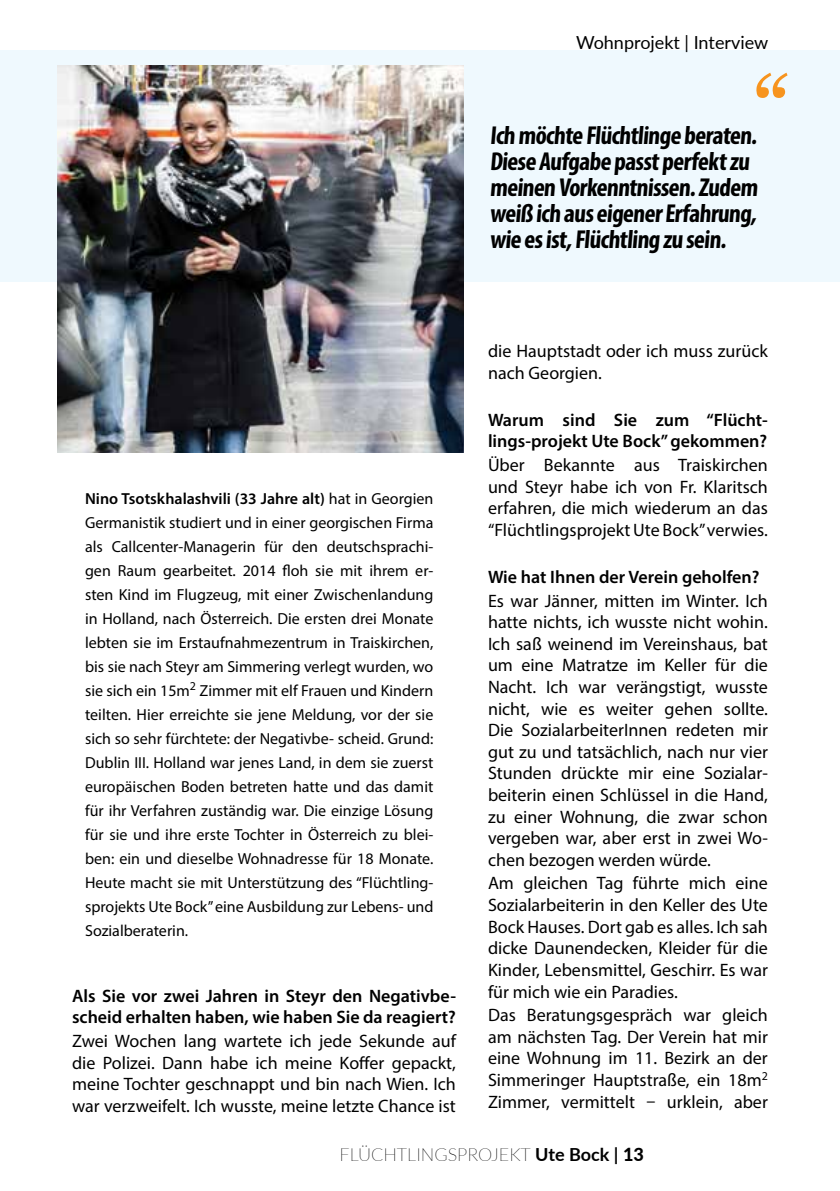
<style>
.page{position:relative;width:840px;height:1191px;background:#fff}
.page>*{position:absolute;margin:0;border:0;box-sizing:border-box;transform-origin:0 0}
.t1{font:96px "Miller Text Roman";color:#f7941e}
.t2{font:700 condensed 26px/26px "Myriad Pro";color:#000}
.t3{font:18px/21.6px "Myriad Pro";color:#000;text-align:justify}
.t4{font:600 18px/21.6px "Myriad Pro";color:#000}
.t5{font:100 18px "Lato";color:#000}
.t6{font:18px "Lato";color:#000}
.t7{font:16px/24px "Myriad Pro";color:#000;text-align:justify}
.s1{font-weight:600}
.s2{font-weight:700}
.s3{font-weight:800}
</style>
<div class="page">
<div style="left:0;top:50px;width:839px;height:232px;background:#eff9fe"></div>
<img style="left:58px;top:65px;width:405px;height:388px">
<p class="t6" style="left:575px;top:30px;width:193px">Wohnprojekt | Interview</p>
<h1 class="t1" style="left:749px;top:54px;width:45px">“</h1>
<h2 class="t2" style="left:489px;top:121px;width:271px">Ich möchte Flüchtlinge beraten.</h2>
<h2 class="t2" style="left:489px;top:147px;width:272px">Diese Aufgabe passt perfekt zu meinen Vorkenntnissen.Zudem weiß ich aus eigener Erfahrung, wie es ist,Flüchtling zu sein.</h2>
<p class="t7" style="left:85px;top:486px;width:350px"><span class="s1">Nino Tsotskhalashvili (33 Jahre alt)</span> hat in Georgien Germanistik studiert und in einer georgischen Firma als Callcenter-Managerin für den deutschsprachi&shy;gen Raum gearbeitet. 2014 floh sie mit ihrem er&shy;sten Kind im Flugzeug, mit einer Zwischenlandung in Holland, nach Österreich. Die ersten drei Monate lebten sie im Erstaufnahmezentrum in Traiskirchen, bis sie nach Steyr am Simmering verlegt wurden, wo sie sich ein 15m<sup>2</sup> Zimmer mit elf Frauen und Kindern teilten. Hier erreichte sie jene Meldung, vor der sie sich so sehr fürchtete: der Negativbe- scheid. Grund:<br>Dublin III. Holland war jenes Land, in dem sie zuerst europäischen Boden betreten hatte und das damit für ihr Verfahren zuständig war. Die einzige Lösung für sie und ihre erste Tochter in Österreich zu blei&shy;ben: ein und dieselbe Wohnadresse für 18 Monate.<br>Heute macht sie mit Unterstützung des “Flüchtling&shy;sprojekts Ute Bock” eine Ausbildung zur Lebens- und Sozialberaterin.</p>
<p class="t4" style="left:72px;top:984px;width:385px">Als Sie vor zwei Jahren in Steyr den Negativbe&shy;scheid erhalten haben, wie haben Sie da reagiert?</p>
<p class="t3" style="left:72px;top:1030px;width:385px">Zwei Wochen lang wartete ich jede Sekunde auf die Polizei. Dann habe ich meine Koffer gepackt, meine Tochter geschnappt und bin nach Wien. Ich war verzweifelt. Ich wusste, meine letzte Chance ist</p>
<p class="t3" style="left:487px;top:340px;width:281px">die Hauptstadt oder ich muss zurück nach Georgien.</p>
<p class="t4" style="left:487px;top:408px;width:281px">Warum sind Sie zum “Flücht&shy;lings-projekt Ute Bock” gekommen?</p>
<p class="t3" style="left:487px;top:454px;width:281px">Über Bekannte aus Traiskirchen und Steyr habe ich von Fr. Klaritsch erfahren, die mich wiederum an das “Flüchtlingsprojekt Ute Bock” verwies.</p>
<p class="t4" style="left:487px;top:565px;width:273px">Wie hat Ihnen der Verein geholfen?</p>
<p class="t3" style="left:487px;top:589px;width:281px">Es war Jänner, mitten im Winter. Ich hatte nichts, ich wusste nicht wohin.<br>Ich saß weinend im Vereinshaus, bat um eine Matratze im Keller für die Nacht. Ich war verängstigt, wusste nicht, wie es weiter gehen sollte.<br>Die SozialarbeiterInnen redeten mir gut zu und tatsächlich, nach nur vier Stunden drückte mir eine Sozialar&shy;beiterin einen Schlüssel in die Hand, zu einer Wohnung, die zwar schon vergeben war, aber erst in zwei Wo&shy;chen bezogen werden würde.</p>
<p class="t3" style="left:487px;top:872px;width:281px">Am gleichen Tag führte mich eine Sozialarbeiterin in den Keller des Ute Bock Hauses. Dort gab es alles. Ich sah dicke Daunendecken, Kleider für die Kinder, Lebensmittel, Geschirr. Es war für mich wie ein Paradies.</p>
<p class="t3" style="left:487px;top:1004px;width:281px">Das Beratungsgespräch war gleich am nächsten Tag. Der Verein hat mir eine Wohnung im 11. Bezirk an der Simmeringer Hauptstraße, ein 18m<sup>2<br></sup>Zimmer, vermittelt – urklein, aber</p>
<p class="t5" style="left:339px;top:1142px;width:305px">FLÜCHTLINGSPROJEKT <span class="s2">Ute Bock |</span> <span class="s3">13</span></p>
</div>
